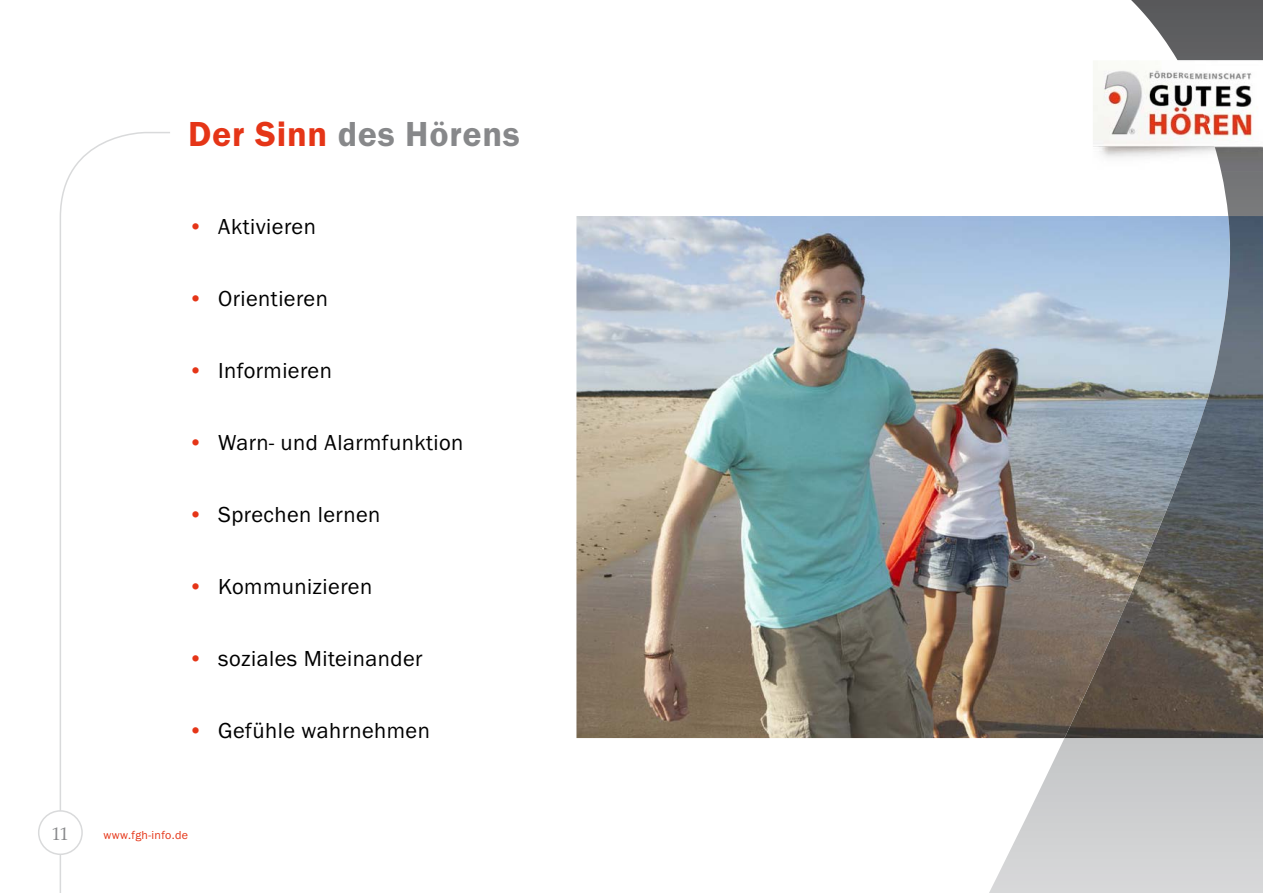
<style>
.page{position:relative;width:1263px;height:893px;background:#fff}
.page>*{position:absolute;margin:0;border:0;box-sizing:border-box;transform-origin:0 0}
.t1{font:600 36px "Franklin Gothic Itc T";letter-spacing:.02em;color:#87888a}
.t2{font:22.5px "Franklin Gothic Itc T";letter-spacing:.02em;color:#000}
.t3{font:18px "Palatino";color:#87888a}
.t4{font:12px "Franklin Gothic Itc T";letter-spacing:.03em;color:#e53517}
.s1{color:#e53517}
</style>
<div class="page">
<svg style="left:59px;top:132px;width:111px;height:761px"></svg>
<img style="left:576px;top:216px;width:413px;height:522px">
<svg style="left:989px;top:0;width:274px;height:893px"></svg>
<img style="left:1215px;top:216px;width:15px;height:154px">
<img style="left:1093px;top:60px;width:84px;height:111px">
<img style="left:1177px;top:60px;width:86px;height:111px">
<div style="left:39px;top:811px;width:43px;height:43px;background:#fff;border-radius:50%"></div>
<div style="left:38px;top:810px;width:45px;height:45px;border:2px solid #d9dadb;border-radius:50%"></div>
<h1 class="t1" style="left:188px;top:113px;width:333px"><span class="s1">Der Sinn</span> des Hörens</h1>
<p class="t2" style="left:188px;top:213px;width:129px"><span class="s1">•</span> Aktivieren</p>
<p class="t2" style="left:188px;top:285px;width:141px"><span class="s1">•</span> Orientieren</p>
<p class="t2" style="left:188px;top:357px;width:145px"><span class="s1">•</span> Informieren</p>
<p class="t2" style="left:188px;top:429px;width:277px"><span class="s1">•</span> Warn- und Alarmfunktion</p>
<p class="t2" style="left:188px;top:501px;width:194px"><span class="s1">•</span> Sprechen lernen</p>
<p class="t2" style="left:188px;top:573px;width:186px"><span class="s1">•</span> Kommunizieren</p>
<p class="t2" style="left:188px;top:645px;width:236px"><span class="s1">•</span> soziales Miteinander</p>
<p class="t2" style="left:188px;top:717px;width:243px"><span class="s1">•</span> Gefühle wahrnehmen</p>
<p class="t3" style="left:52px;top:819px;width:19px">11</p>
<p class="t4" style="left:103px;top:827px;width:86px">www.fgh-info.de</p>
</div>
